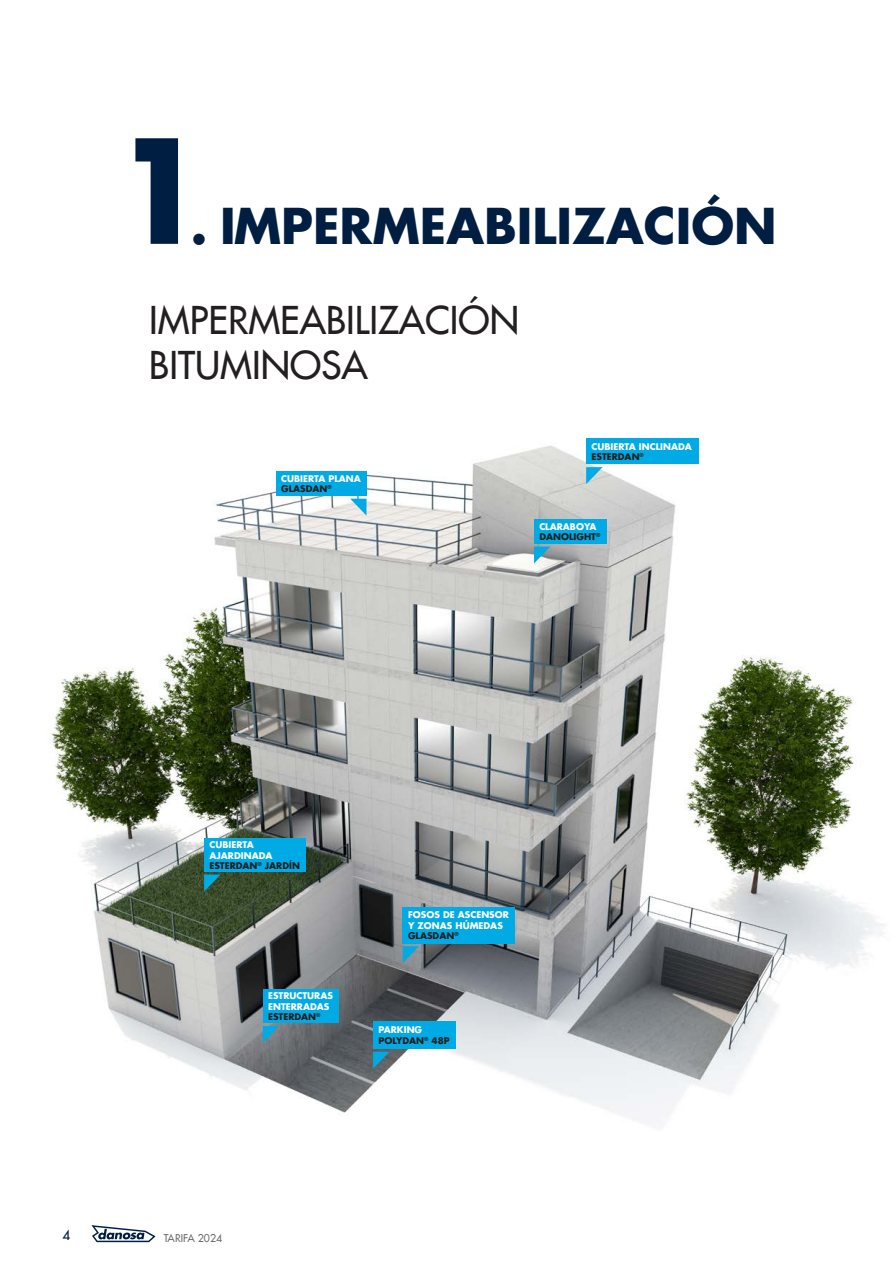
<style>
.page{position:relative;width:893px;height:1263px;background:#fff}
.page>*{position:absolute;margin:0;border:0;box-sizing:border-box;transform-origin:0 0}
.t1{font:700 139.95px "Futura AC";color:#001e42}
.t2{font:700 48.3px "Futura AC";color:#001e42}
.t3{font:37.5px/45px "Futura AC";color:#231f20}
.t4{font:13.5px "Futura AC";color:#001e42}
.t5{font:10.5px "Futura AC";color:#6c6d70}
.Seccion_1_Gris_Drenajes{font:700 9px/10.5px "Futura AC";color:#fff}
.Seccion_1_Gris_Drenajes-2{font:700 9px "Futura AC";color:#231f20}
</style>
<div class="page">
<svg style="left:91px;top:1225px;width:65px;height:17px"></svg>
<img style="left:51px;top:438px;width:834px;height:690px">
<div style="left:586px;top:438px;width:112px;height:26px;background:#00abe5"></div>
<svg style="left:586px;top:467px;width:16px;height:17px"></svg>
<div style="left:534px;top:519px;width:72px;height:25px;background:#00abe5"></div>
<svg style="left:534px;top:546px;width:16px;height:17px"></svg>
<div style="left:276px;top:471px;width:90px;height:25px;background:#00abe5"></div>
<svg style="left:350px;top:499px;width:16px;height:17px"></svg>
<div style="left:263px;top:989px;width:75px;height:34px;background:#00abe5"></div>
<svg style="left:263px;top:1026px;width:16px;height:17px"></svg>
<div style="left:204px;top:838px;width:101px;height:33px;background:#00abe5"></div>
<svg style="left:204px;top:874px;width:16px;height:17px"></svg>
<div style="left:403px;top:907px;width:112px;height:36px;background:#00abe5"></div>
<svg style="left:403px;top:946px;width:16px;height:17px"></svg>
<div style="left:373px;top:1021px;width:83px;height:28px;background:#00abe5"></div>
<svg style="left:373px;top:1052px;width:16px;height:17px"></svg>
<p class="t1" style="left:113px;top:98px;width:98px">1</p>
<p class="t2" style="left:191px;top:194px;width:587px">. IMPERMEABILIZACIÓN</p>
<p class="t3" style="left:149px;top:297px;width:371px">IMPERMEABILIZACIÓN<br>BITUMINOSA</p>
<p class="Seccion_1_Gris_Drenajes" style="left:281px;top:473px;width:81px">CUBIERTA PLANA</p>
<p class="Seccion_1_Gris_Drenajes-2" style="left:281px;top:483px;width:52px">GLASDAN<sup>®</sup></p>
<p class="Seccion_1_Gris_Drenajes" style="left:591px;top:441px;width:102px">CUBIERTA INCLINADA</p>
<p class="Seccion_1_Gris_Drenajes-2" style="left:591px;top:451px;width:54px">ESTERDAN<sup>®</sup></p>
<p class="Seccion_1_Gris_Drenajes" style="left:539px;top:521px;width:59px">CLARABOYA</p>
<p class="Seccion_1_Gris_Drenajes-2" style="left:539px;top:531px;width:62px">DANOLIGHT<sup>®</sup></p>
<p class="Seccion_1_Gris_Drenajes" style="left:209px;top:839px;width:65px">CUBIERTA<br>AJARDINADA</p>
<p class="Seccion_1_Gris_Drenajes-2" style="left:209px;top:860px;width:92px">ESTERDAN<sup>®</sup> JARDÍN</p>
<p class="Seccion_1_Gris_Drenajes" style="left:268px;top:990px;width:66px">ESTRUCTURAS<br>ENTERRADAS</p>
<p class="Seccion_1_Gris_Drenajes-2" style="left:268px;top:1011px;width:54px">ESTERDAN<sup>®</sup></p>
<p class="Seccion_1_Gris_Drenajes" style="left:408px;top:909px;width:102px">FOSOS DE ASCENSOR<br>Y ZONAS HÚMEDAS</p>
<p class="Seccion_1_Gris_Drenajes-2" style="left:408px;top:930px;width:52px">GLASDAN<sup>®</sup></p>
<p class="Seccion_1_Gris_Drenajes" style="left:378px;top:1024px;width:45px">PARKING</p>
<p class="Seccion_1_Gris_Drenajes-2" style="left:378px;top:1034px;width:73px">POLYDAN<sup>®</sup> 48P</p>
<h3 class="t4" style="left:63px;top:1226px;width:9px">4</h3>
<p class="t5" style="left:164px;top:1231px;width:60px">TARIFA 2024</p>
</div>
